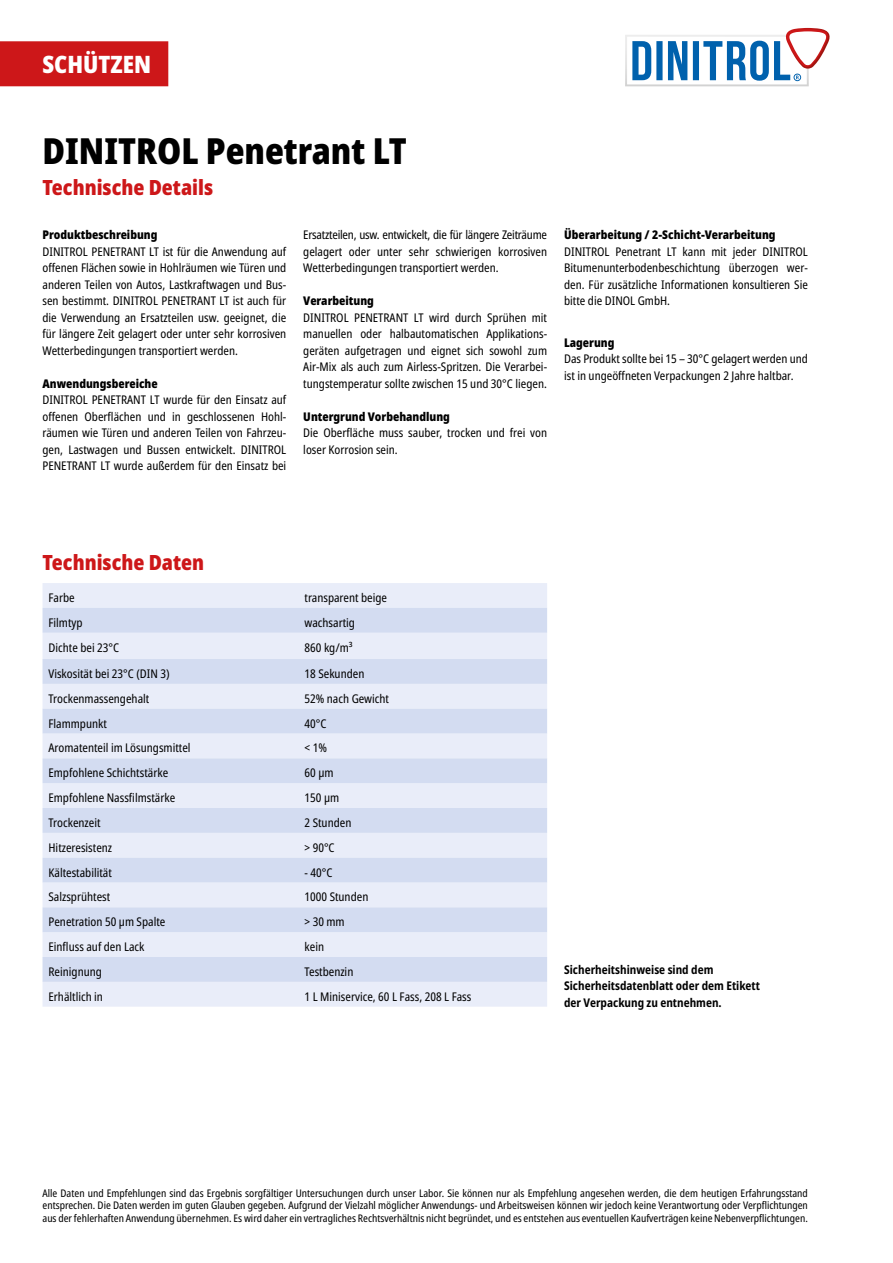
<style>
.page{position:relative;width:893px;height:1263px;background:#fff}
.page>*{position:absolute;margin:0;border:0;box-sizing:border-box;transform-origin:0 0}
.t1{font:900 condensed 36px "Noto Sans";color:#000}
.t2{font:900 condensed 24px "Noto Sans";color:#fff}
.t3{font:900 condensed 21px "Noto Sans";color:#cd1719}
.t4{font:condensed 12px/16.5px "Noto Sans";color:#000;text-align:justify}
.t5{font:900 condensed 12px "Noto Sans";color:#000}
.t6{font:700 condensed 12px/16.5px "Noto Sans";color:#000}
.t7{font:condensed 10.5px/12.6px "Noto Sans";color:#000;text-align:justify}
</style>
<div class="page">
<div style="left:0;top:41px;width:168px;height:45px;background:#cd1719"></div>
<div style="left:625px;top:35px;width:184px;height:51px;background:#e6e6e6"></div>
<div style="left:627px;top:37px;width:180px;height:47px;background:#fff"></div>
<svg style="left:632px;top:28px;width:198px;height:53px"></svg>
<div style="left:43px;top:583px;width:504px;height:424px;background:#e9edf9"></div>
<svg style="left:43px;top:608px;width:504px;height:374px;background:#dde4f4"></svg>
<h2 class="t2" style="left:43px;top:46px;width:110px">SCHÜTZEN</h2>
<h1 class="t1" style="left:43px;top:124px;width:366px">DINITROL Penetrant LT</h1>
<h3 class="t3" style="left:43px;top:172px;width:172px">Technische Details</h3>
<p class="t5" style="left:43px;top:226px;width:116px">Produktbeschreibung</p>
<p class="t4" style="left:43px;top:243px;width:245px">DINITROL PENETRANT LT ist für die Anwendung auf offenen Flächen sowie in Hohlräumen wie Türen und anderen Teilen von Autos, Lastkraftwagen und Bus&shy;sen bestimmt. DINITROL PENETRANT LT ist auch für die Verwendung an Ersatzteilen usw. geeignet, die für längere Zeit gelagert oder unter sehr korrosiven Wetterbedingungen transportiert werden.</p>
<p class="t5" style="left:43px;top:374px;width:117px">Anwendungsbereiche</p>
<p class="t4" style="left:43px;top:392px;width:245px">DINITROL PENETRANT LT wurde für den Einsatz auf offenen Oberflächen und in geschlossenen Hohl&shy;räumen wie Türen und anderen Teilen von Fahrzeu&shy;gen, Lastwagen und Bussen entwickelt. DINITROL PENETRANT LT wurde außerdem für den Einsatz bei</p>
<p class="t4" style="left:303px;top:227px;width:245px">Ersatzteilen, usw. entwickelt, die für längere Zeiträume gelagert oder unter sehr schwierigen korrosiven Wetterbedingungen transportiert werden.</p>
<p class="t5" style="left:303px;top:292px;width:72px">Verarbeitung</p>
<p class="t4" style="left:303px;top:309px;width:245px">DINITROL PENETRANT LT wird durch Sprühen mit manuellen oder halbautomatischen Applikations&shy;geräten aufgetragen und eignet sich sowohl zum Air-Mix als auch zum Airless-Spritzen. Die Verarbei&shy;tungstemperatur sollte zwischen 15 und 30°C liegen.</p>
<p class="t5" style="left:303px;top:407px;width:148px">Untergrund Vorbehandlung</p>
<p class="t4" style="left:303px;top:425px;width:245px">Die Oberfläche muss sauber, trocken und frei von loser Korrosion sein.</p>
<p class="t5" style="left:564px;top:226px;width:213px">Überarbeitung / 2-Schicht-Verarbeitung</p>
<p class="t4" style="left:564px;top:243px;width:245px">DINITROL Penetrant LT kann mit jeder DINITROL Bitumenunterbodenbeschichtung überzogen wer&shy;den. Für zusätzliche Informationen konsultieren Sie bitte die DINOL GmbH.</p>
<p class="t5" style="left:564px;top:333px;width:52px">Lagerung</p>
<p class="t4" style="left:564px;top:351px;width:245px">Das Produkt sollte bei 15 – 30°C gelagert werden und ist in ungeöffneten Verpackungen 2 Jahre haltbar.</p>
<h3 class="t3" style="left:43px;top:547px;width:163px">Technische Daten</h3>
<p class="t4" style="left:49px;top:590px;width:28px">Farbe</p>
<p class="t4" style="left:304px;top:590px;width:84px">transparent beige</p>
<p class="t4" style="left:49px;top:614px;width:36px">Filmtyp</p>
<p class="t4" style="left:304px;top:614px;width:52px">wachsartig</p>
<p class="t4" style="left:49px;top:639px;width:72px">Dichte bei 23°C</p>
<p class="t4" style="left:304px;top:639px;width:50px">860 kg/m³</p>
<p class="t4" style="left:49px;top:665px;width:123px">Viskosität bei 23°C (DIN 3)</p>
<p class="t4" style="left:304px;top:665px;width:61px">18 Sekunden</p>
<p class="t4" style="left:49px;top:690px;width:102px">Trockenmassengehalt</p>
<p class="t4" style="left:304px;top:690px;width:86px">52% nach Gewicht</p>
<p class="t4" style="left:49px;top:715px;width:60px">Flammpunkt</p>
<p class="t4" style="left:304px;top:715px;width:23px">40°C</p>
<p class="t4" style="left:49px;top:740px;width:144px">Aromatenteil im Lösungsmittel</p>
<p class="t4" style="left:304px;top:740px;width:24px">&lt; 1%</p>
<p class="t4" style="left:49px;top:765px;width:121px">Empfohlene Schichtstärke</p>
<p class="t4" style="left:304px;top:765px;width:31px">60 µm</p>
<p class="t4" style="left:49px;top:790px;width:128px">Empfohlene Nassfilmstärke</p>
<p class="t4" style="left:304px;top:790px;width:36px">150 µm</p>
<p class="t4" style="left:49px;top:814px;width:54px">Trockenzeit</p>
<p class="t4" style="left:304px;top:814px;width:48px">2 Stunden</p>
<p class="t4" style="left:49px;top:839px;width:65px">Hitzeresistenz</p>
<p class="t4" style="left:304px;top:839px;width:32px">&gt; 90°C</p>
<p class="t4" style="left:49px;top:864px;width:65px">Kältestabilität</p>
<p class="t4" style="left:304px;top:864px;width:29px">- 40°C</p>
<p class="t4" style="left:49px;top:889px;width:63px">Salzsprühtest</p>
<p class="t4" style="left:304px;top:889px;width:65px">1000 Stunden</p>
<p class="t4" style="left:49px;top:914px;width:118px">Penetration 50 µm Spalte</p>
<p class="t4" style="left:304px;top:914px;width:42px">&gt; 30 mm</p>
<p class="t4" style="left:49px;top:939px;width:97px">Einfluss auf den Lack</p>
<p class="t4" style="left:304px;top:939px;width:21px">kein</p>
<p class="t4" style="left:49px;top:963px;width:55px">Reinignung</p>
<p class="t4" style="left:304px;top:963px;width:50px">Testbenzin</p>
<p class="t4" style="left:49px;top:988px;width:56px">Erhältlich in</p>
<p class="t4" style="left:304px;top:988px;width:168px">1 L Miniservice, 60 L Fass, 208 L Fass</p>
<p class="t6" style="left:564px;top:961px;width:197px">Sicherheitshinweise sind dem<br>Sicherheitsdatenblatt oder dem Etikett der Verpackung zu entnehmen.</p>
<p class="t7" style="left:43px;top:1187px;width:767px">Alle Daten und Empfehlungen sind das Ergebnis sorgfältiger Untersuchungen durch unser Labor. Sie können nur als Empfehlung angesehen werden, die dem heutigen Erfahrungsstand entsprechen. Die Daten werden im guten Glauben gegeben. Aufgrund der Vielzahl möglicher Anwendungs- und Arbeitsweisen können wir jedoch keine Verantwortung oder Verpflichtungen aus der fehlerhaften Anwendung übernehmen. Es wird daher ein vertragliches Rechtsverhältnis nicht begründet, und es entstehen aus eventuellen Kaufverträgen keine Nebenverpflichtungen.</p>
</div>
